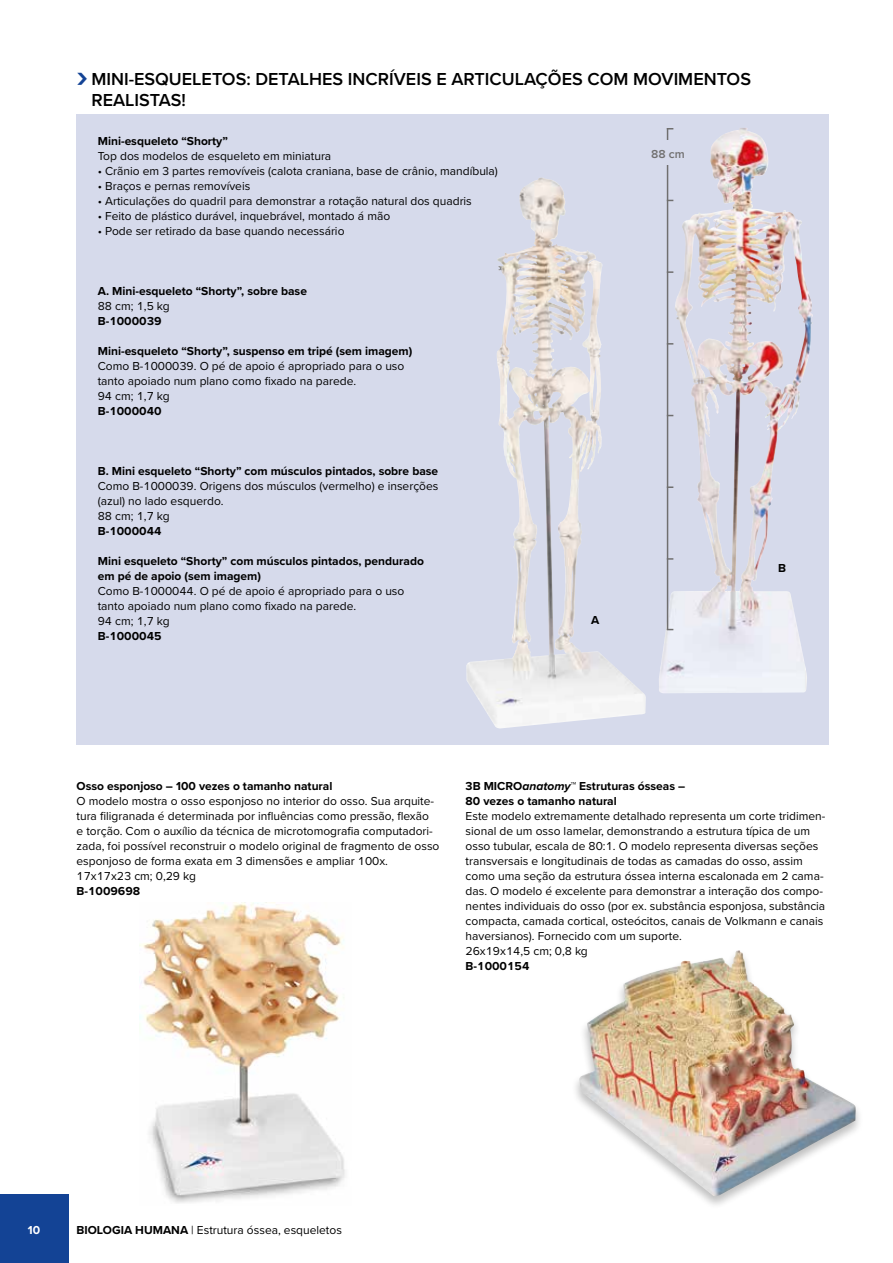
<style>
.page{position:relative;width:893px;height:1263px;background:#fff}
.page>*{position:absolute;margin:0;border:0;box-sizing:border-box;transform-origin:0 0}
.t1{font:700 33.9px "Proxima Nova";color:#134395}
.t2{font:600 18px/21px "Proxima Nova";color:#000}
.t3{font:12px/15px "Proxima Nova";color:#000}
.t4{font:700 12px/15px "Proxima Nova";color:#000}
.t5{font:600 12px "Proxima Nova";color:#706f6f}
.t6{font:700 12px "Proxima Nova";color:#fff}
.s1{font-style:italic}
.s2{font-weight:700}
</style>
<div class="page">
<div style="left:0;top:1195px;width:68px;height:68px;background:#134395"></div>
<div style="left:77px;top:115px;width:752px;height:630px;background:#d6daeb"></div>
<img style="left:466px;top:178px;width:180px;height:551px">
<img style="left:579px;top:950px;width:277px;height:246px">
<img style="left:140px;top:902px;width:205px;height:301px">
<img style="left:675px;top:130px;width:65px;height:351px">
<hr style="left:667px;top:128px;width:1px;height:502px;background:#706f6f">
<div style="left:647px;top:140px;width:41px;height:25px;background:#d6daeb"></div>
<h2 class="t2" style="left:91px;top:68px;width:661px">MINI-ESQUELETOS: DETALHES INCRÍVEIS E ARTICULAÇÕES COM MOVIMENTOS<br>REALISTAS!</h2>
<h1 class="t1" style="left:77px;top:50px;width:13px">›</h1>
<p class="t4" style="left:98px;top:133px;width:132px">Mini-esqueleto “Shorty”</p>
<p class="t3" style="left:98px;top:148px;width:235px">Top dos modelos de esqueleto em miniatura</p>
<p class="t3" style="left:98px;top:163px;width:402px">• Crãnio em 3 partes removíveis (calota craniana, base de crânio, mandíbula)</p>
<p class="t3" style="left:98px;top:178px;width:154px">• Braços e pernas removíveis</p>
<p class="t3" style="left:98px;top:193px;width:376px">• Articulações do quadril para demonstrar a rotação natural dos quadris</p>
<p class="t3" style="left:98px;top:208px;width:294px">• Feito de plástico durável, inquebrável, montado á mão</p>
<p class="t3" style="left:98px;top:223px;width:248px">• Pode ser retirado da base quando necessário</p>
<p class="t4" style="left:98px;top:283px;width:211px">A. Mini-esqueleto “Shorty”, sobre base</p>
<p class="t3" style="left:98px;top:298px;width:73px">88 cm; 1,5 kg</p>
<p class="t4" style="left:98px;top:313px;width:65px">B-1000039</p>
<p class="t4" style="left:98px;top:343px;width:316px">Mini-esqueleto “Shorty”, suspenso em tripé (sem imagem)</p>
<p class="t3" style="left:98px;top:358px;width:308px">Como B-1000039. O pé de apoio é apropriado para o uso tanto apoiado num plano como fixado na parede.<br>94 cm; 1,7 kg</p>
<p class="t4" style="left:98px;top:403px;width:65px">B-1000040</p>
<p class="t4" style="left:98px;top:463px;width:342px">B. Mini esqueleto “Shorty” com músculos pintados, sobre base</p>
<p class="t3" style="left:98px;top:478px;width:342px">Como B-1000039. Origens dos músculos (vermelho) e inserções (azul) no lado esquerdo.<br>88 cm; 1,7 kg</p>
<p class="t4" style="left:98px;top:523px;width:65px">B-1000044</p>
<p class="t4" style="left:98px;top:553px;width:328px">Mini esqueleto “Shorty” com músculos pintados, pendurado em pé de apoio (sem imagem)</p>
<p class="t3" style="left:98px;top:583px;width:308px">Como B-1000044. O pé de apoio é apropriado para o uso tanto apoiado num plano como fixado na parede.<br>94 cm; 1,7 kg</p>
<p class="t4" style="left:98px;top:628px;width:65px">B-1000045</p>
<p class="t5" style="left:651px;top:145px;width:35px">88 cm</p>
<p class="t4" style="left:591px;top:612px;width:10px">A</p>
<p class="t4" style="left:778px;top:560px;width:9px">B</p>
<p class="t4" style="left:77px;top:778px;width:257px">Osso esponjoso – 100 vezes o tamanho natural</p>
<p class="t3" style="left:77px;top:793px;width:364px">O modelo mostra o osso esponjoso no interior do osso. Sua arquite&shy;tura filigranada é determinada por influências como pressão, flexão<br>e torção. Com o auxílio da técnica de microtomografia computadori&shy;zada, foi possível reconstruir o modelo original de fragmento de osso esponjoso de forma exata em 3 dimensões e ampliar 100x.<br>17x17x23 cm; 0,29 kg</p>
<p class="t4" style="left:77px;top:883px;width:65px">B-1009698</p>
<p class="t4" style="left:466px;top:778px;width:221px">3B MICRO<span class="s1">anatomy</span>™ Estruturas ósseas –<br>80 vezes o tamanho natural</p>
<p class="t3" style="left:466px;top:808px;width:361px">Este modelo extremamente detalhado representa um corte tridimen&shy;sional de um osso lamelar, demonstrando a estrutura típica de um osso tubular, escala de 80:1. O modelo representa diversas seções transversais e longitudinais de todas as camadas do osso, assim como uma seção da estrutura óssea interna escalonada em 2 cama&shy;das. O modelo é excelente para demonstrar a interação dos compo&shy;nentes individuais do osso (por ex. substância esponjosa, substância compacta, camada cortical, osteócitos, canais de Volkmann e canais haversianos). Fornecido com um suporte.<br>26x19x14,5 cm; 0,8 kg</p>
<p class="t4" style="left:466px;top:958px;width:65px">B-1000154</p>
<p class="t6" style="left:28px;top:1221px;width:14px">10</p>
<p class="t3" style="left:77px;top:1222px;width:267px"><span class="s2">BIOLOGIA HUMANA</span> | Estrutura óssea, esqueletos</p>
</div>
